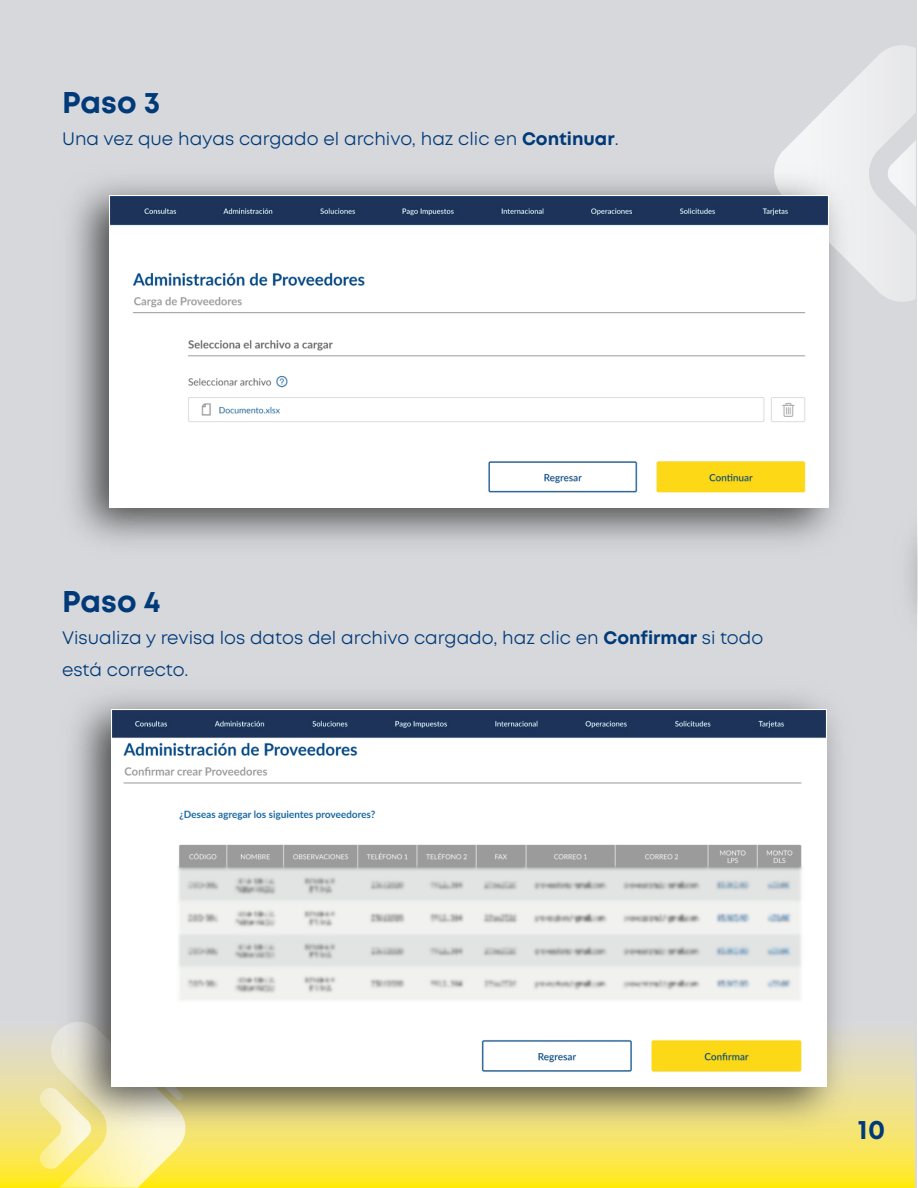
<style>
.page{position:relative;width:918px;height:1188px;background:#fff}
.page>*{position:absolute;margin:0;border:0;box-sizing:border-box;transform-origin:0 0}
.t1{font:700 30px "Mont";color:#003a78}
.t2{font:700 27px "Mont";color:#003a78}
.t3{font:18px/32px "Mont";color:#003a78}
.s1{font-weight:700}
</style>
<div class="page">
<div style="left:0;top:0;width:916px;height:1188px;background:#d7d8dc"></div>
<svg style="left:0;top:1034px;width:915px;height:154px;background:#f8e652"></svg>
<svg style="left:39px;top:1034px;width:149px;height:153px;background:#faed86"></svg>
<svg style="left:779px;top:45px;width:137px;height:257px"></svg>
<img style="left:910px;top:491px;width:8px;height:167px">
<img style="left:72px;top:157px;width:792px;height:385px">
<img style="left:110px;top:195px;width:718px;height:313px">
<img style="left:49px;top:696px;width:813px;height:450px">
<img style="left:111px;top:710px;width:715px;height:376px">
<img style="left:124px;top:813px;width:737px;height:246px">
<h1 class="t1" style="left:62px;top:83px;width:100px">Paso 3</h1>
<p class="t3" style="left:62px;top:123px;width:558px">Una vez que hayas cargado el archivo, haz clic en <span class="s1">Continuar</span>.</p>
<h1 class="t1" style="left:62px;top:582px;width:100px">Paso 4</h1>
<p class="t3" style="left:62px;top:622px;width:703px">Visualiza y revisa los datos del archivo cargado, haz clic en <span class="s1">Confirmar</span> si todo está correcto.</p>
<h2 class="t2" style="left:858px;top:1112px;width:29px">10</h2>
</div>
